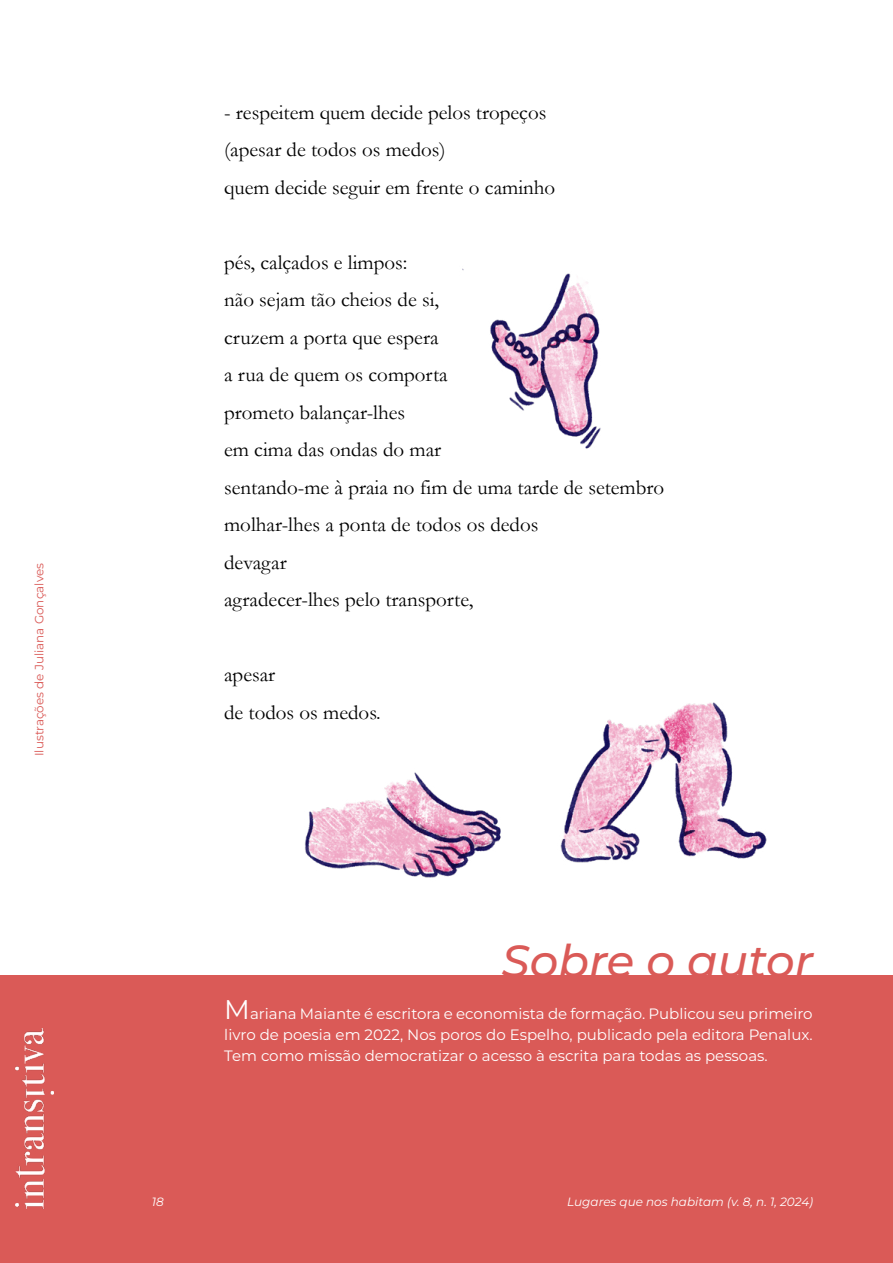
<style>
.page{position:relative;width:893px;height:1263px;background:#fff}
.page>*{position:absolute;margin:0;border:0;box-sizing:border-box;transform-origin:0 0}
.t1{font:italic 500 45px "Montserrat";color:#da5a57}
.t2{font:21px/37.5px "Garamond";color:#000}
.t3{font:15px/21px "Montserrat";color:#fff;text-align:justify}
.t4{font:italic 12px "Montserrat";color:#fff}
.t5{font:12px "Montserrat";color:#da5a57}
.s1{font-size:27px}
</style>
<div class="page">
<div style="left:0;top:976px;width:893px;height:287px;background:#da5a57"></div>
<img style="left:15px;top:1028px;width:39px;height:181px">
<img style="left:305px;top:702px;width:462px;height:176px">
<img style="left:462px;top:268px;width:139px;height:181px">
<p class="t5" style="left:31px;top:756px;width:195px;rotate:-90deg">Ilustrações de Juliana Gonçalves</p>
<p class="t2" style="left:224px;top:93px;width:333px">- respeitem quem decide pelos tropeços (apesar de todos os medos)<br>quem decide seguir em frente o caminho</p>
<p class="t2" style="left:224px;top:243px;width:442px">pés, calçados e limpos:<br>não sejam tão cheios de si,<br>cruzem a porta que espera<br>a rua de quem os comporta<br>prometo balançar-lhes<br>em cima das ondas do mar<br>sentando-me à praia no fim de uma tarde de setembro molhar-lhes a ponta de todos os dedos<br>devagar<br>agradecer-lhes pelo transporte,</p>
<p class="t2" style="left:224px;top:655px;width:158px">apesar<br>de todos os medos.</p>
<h1 class="t1" style="left:502px;top:930px;width:313px">Sobre o autor</h1>
<p class="t3" style="left:224px;top:1002px;width:590px"><span class="s1">M</span>ariana Maiante é escritora e economista de formação. Publicou seu primeiro livro de poesia em 2022, Nos poros do Espelho, publicado pela editora Penalux.<br>Tem como missão democratizar o acesso à escrita para todas as pessoas.</p>
<p class="t4" style="left:152px;top:1193px;width:40px">188</p>
<p class="t4" style="left:567px;top:1193px;width:247px">Lugares que nos habitam (v. 8, n. 1, 2024)</p>
</div>
